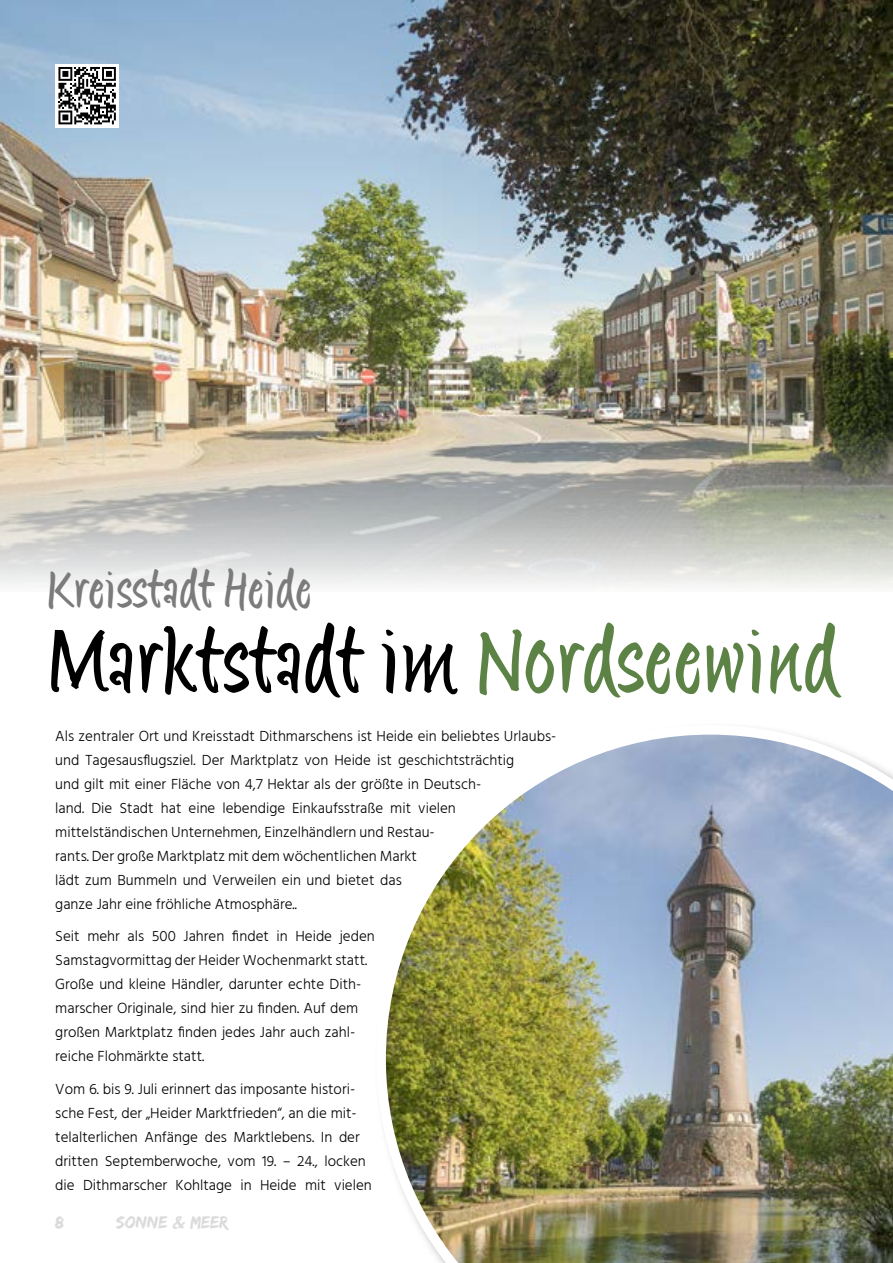
<style>
.page{position:relative;width:893px;height:1263px;background:#fff}
.page>*{position:absolute;margin:0;border:0;box-sizing:border-box;transform-origin:0 0}
.t1{font:85.8px "Fink Matthiall";letter-spacing:.02em;color:#000;scale:.92 1}
.t2{font:49.5px "Fink Matthiall";letter-spacing:.02em;color:#7c7b7b;scale:.93 1}
.t3{font:18px "Edo SZ";color:#dadada}
.t4{font:300 15px/24px "Hind";color:#000}
.s1{color:#5c8245}
</style>
<div class="page">
<img style="left:385px;top:731px;width:508px;height:532px">
<img style="left:0;top:0;width:893px;height:587px">
<div style="left:55px;top:64px;width:64px;height:64px;background:#fff"></div>
<svg style="left:58px;top:67px;width:58px;height:57px"></svg>
<h2 class="t2" style="left:47px;top:558px;width:286px">Kreisstadt Heide</h2>
<h1 class="t1" style="left:47px;top:607px;width:859px">Marktstadt im <span class="s1">Nordseewind</span></h1>
<p class="t4" style="left:55px;top:725px;width:503px">Als zentraler Ort und Kreisstadt Dithmarschens ist Heide ein beliebtes Urlaubs&shy;und Tagesausflugsziel. Der Marktplatz von Heide ist geschichtsträchtig<br>und gilt mit einer Fläche von 4,7 Hektar als der größte in Deutsch-<br>land. Die Stadt hat eine lebendige Einkaufsstraße mit vielen mittelständischen Unternehmen, Einzelhändlern und Restau-<br>rants. Der große Marktplatz mit dem wöchentlichen Markt<br>lädt zum Bummeln und Verweilen ein und bietet das<br>ganze Jahr eine fröhliche Atmosphäre..</p>
<p class="t4" style="left:55px;top:925px;width:321px">Seit mehr als 500 Jahren findet in Heide jeden Samstagvormittag der Heider Wochenmarkt statt.<br>Große und kleine Händler, darunter echte Dith&shy;marscher Originale, sind hier zu finden. Auf dem großen Marktplatz finden jedes Jahr auch zahl&shy;reiche Flohmärkte statt.</p>
<p class="t4" style="left:55px;top:1078px;width:318px">Vom 6. bis 9. Juli erinnert das imposante histori&shy;sche Fest, der „Heider Marktfrieden“, an die mit&shy;telalterlichen Anfänge des Marktlebens. In der dritten Septemberwoche, vom 19. – 24., locken die Dithmarscher Kohltage in Heide mit vielen</p>
<p class="t3" style="left:55px;top:1212px;width:10px">8</p>
<p class="t3" style="left:116px;top:1212px;width:113px">Sonne &amp; Meer</p>
</div>
